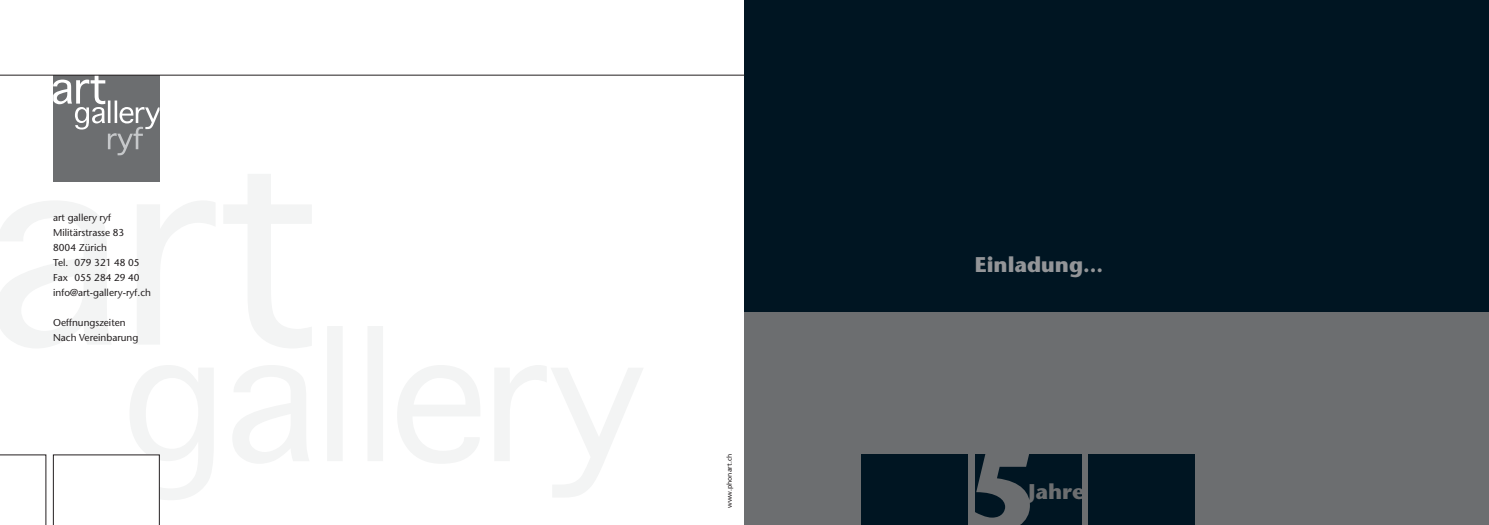
<style>
.page{position:relative;width:1489px;height:525px;background:#fff}
.page>*{position:absolute;margin:0;border:0;box-sizing:border-box;transform-origin:0 0}
.t1{font:700 112.5px "Stone Sans";color:#6c6e70}
.t2{font:700 21.25px "Stone Sans";color:#939598}
.t3{font:700 21.25px "Stone Sans";color:#6c6e70}
.t4{font:10px/15px "Stone Sans";color:#231f20}
.t5{font:6.88px "Frutiger";color:#231f20}
</style>
<div class="page">
<svg style="left:130px;top:326px;width:513px;height:174px"></svg>
<svg style="left:0;top:174px;width:312px;height:174px"></svg>
<div style="left:53px;top:75px;width:106px;height:106px;background:#6c6e70"></div>
<svg style="left:53px;top:76px;width:106px;height:79px"></svg>
<svg style="left:0;top:454px;width:46px;height:70px"></svg>
<svg style="left:53px;top:454px;width:106px;height:70px"></svg>
<div style="left:744px;top:1px;width:744px;height:523px;background:#001522"></div>
<div style="left:744px;top:312px;width:744px;height:212px;background:#6c6e70"></div>
<div style="left:861px;top:454px;width:106px;height:70px;background:#001522"></div>
<div style="left:974px;top:454px;width:107px;height:70px;background:#001522"></div>
<div style="left:1088px;top:454px;width:106px;height:70px;background:#001522"></div>
<hr style="left:0;top:75px;width:744px;height:1px;background:#231f20">
<p class="t4" style="left:53px;top:211px;width:99px">art gallery ryf<br>Militärstrasse 83<br>8004 Zürich<br>Tel. 079 321 48 05<br>Fax 055 284 29 40 info@art-gallery-ryf.ch</p>
<p class="t4" style="left:53px;top:316px;width:87px">Oeffnungszeiten<br>Nach Vereinbarung</p>
<p class="t5" style="left:726px;top:507px;width:55px;rotate:-90deg">www.phonart.ch</p>
<h2 class="t2" style="left:974px;top:256px;width:130px">Einladung...</h2>
<h1 class="t1" style="left:964px;top:448px;width:72px">5</h1>
<h2 class="t3" style="left:1028px;top:483px;width:57px">Jahre</h2>
</div>
